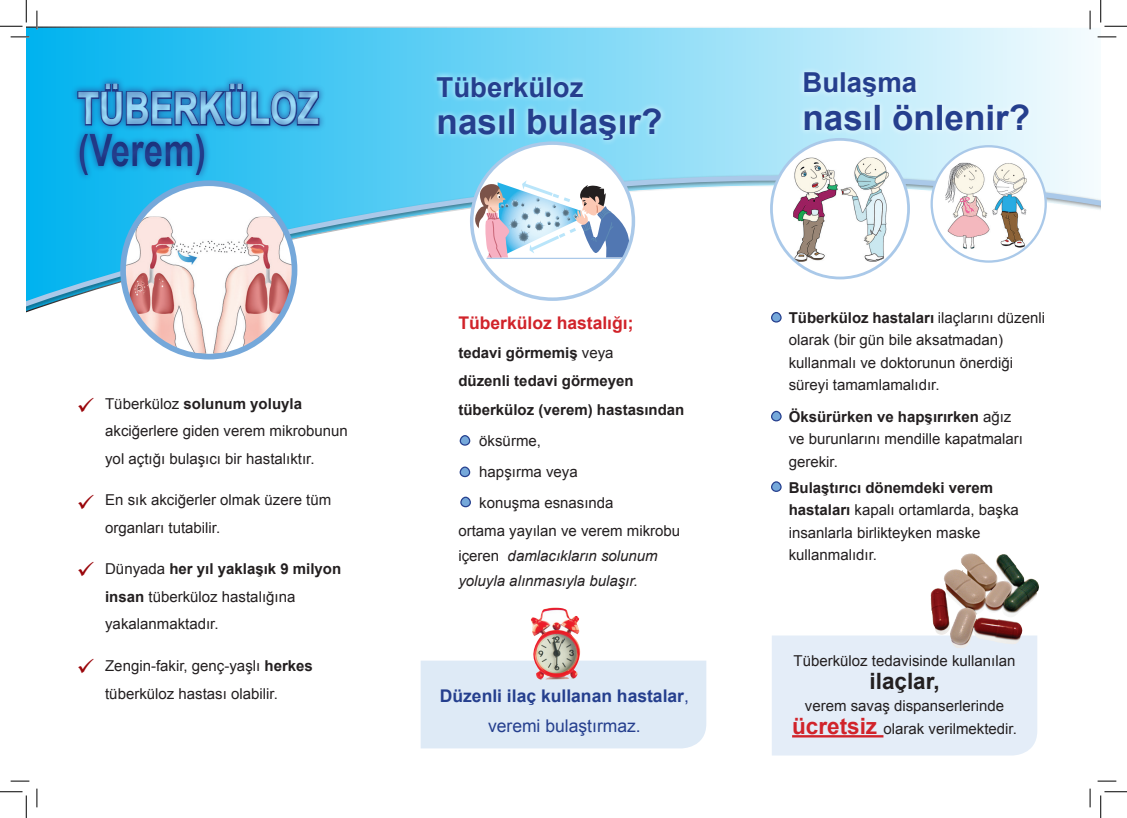
<style>
.page{position:relative;width:1127px;height:818px;background:#fff}
.page>*{position:absolute;margin:0;border:0;box-sizing:border-box;transform-origin:0 0}
.t1{font:700 44.75px/42px "Arial";color:#9cdcf8;scale:.78 1}
.t2{font:700 35px "Arial";color:#253f8e}
.t3{font:700 27.5px "Arial";color:#253f8e}
.t4{font:700 22.5px "Arial";color:#231f20}
.t5{font:700 17.5px/30px "Arial";color:#253f8e;text-align:center}
.t6{font:700 17.5px "Arial";color:#d1232a}
.t7{font:15px/22.5px "Arial";color:#231f20}
.t8{font:italic 15px/25px "Arial";color:#231f20}
.t9{font:700 15px/28.5px "Arial";color:#231f20}
.s1{color:#253f8e}
.s2{font-weight:700}
.s3{font-weight:400}
.s4{font-style:normal}
.s5{font-weight:700;font-size:22.5px;color:#d1232a}
</style>
<div class="page">
<div style="left:772px;top:635px;width:265px;height:120px;background:#e4edf8"></div>
<svg style="left:26px;top:26px;width:1068px;height:71px;background:#7dd7f5"></svg>
<svg style="left:26px;top:97px;width:1074px;height:218px"></svg>
<div style="left:64px;top:70px;width:268px;height:121px;background:#253f8e;opacity:.5"></div>
<div style="left:431px;top:71px;width:236px;height:76px;background:#fff;opacity:.75"></div>
<div style="left:797px;top:66px;width:237px;height:70px;background:#fff;opacity:.75"></div>
<hr style="left:792px;top:735px;width:91px;height:2px;background:#d1232a">
<div style="left:471px;top:143px;width:162px;height:156px;background:#fff;border-radius:50%"></div>
<svg style="left:472px;top:180px;width:159px;height:78px"></svg>
<div style="left:470px;top:141px;width:165px;height:160px;border:3px solid #aac9e9;border-radius:50%"></div>
<div style="left:420px;top:661px;width:286px;height:87px;background:#deeaf6"></div>
<svg style="left:460px;top:436px;width:9px;height:9px"></svg>
<div style="left:459px;top:435px;width:11px;height:11px;border:1px solid #253f8e;border-radius:50%"></div>
<div style="left:461px;top:497px;width:9px;height:10px;background:#75a8da;border-radius:50%"></div>
<div style="left:460px;top:497px;width:11px;height:10px;border:1px solid #253f8e;border-radius:50%"></div>
<svg style="left:460px;top:467px;width:9px;height:9px"></svg>
<div style="left:459px;top:466px;width:11px;height:11px;border:1px solid #253f8e;border-radius:50%"></div>
<svg style="left:771px;top:313px;width:9px;height:9px"></svg>
<div style="left:770px;top:312px;width:11px;height:11px;border:1px solid #253f8e;border-radius:50%"></div>
<svg style="left:771px;top:411px;width:9px;height:10px"></svg>
<div style="left:770px;top:411px;width:11px;height:10px;border:1px solid #253f8e;border-radius:50%"></div>
<div style="left:931px;top:146px;width:114px;height:116px;background:#fff;border-radius:50%"></div>
<img style="left:944px;top:163px;width:82px;height:86px">
<div style="left:930px;top:145px;width:116px;height:118px;border:2px solid #aac9e9;border-radius:50%"></div>
<div style="left:771px;top:139px;width:137px;height:139px;background:#fff;border-radius:50%"></div>
<img style="left:792px;top:157px;width:96px;height:105px">
<div style="left:769px;top:138px;width:140px;height:141px;border:3px solid #aac9e9;border-radius:50%"></div>
<div style="left:123px;top:183px;width:171px;height:174px;background:#fff;border-radius:50%"></div>
<img style="left:123px;top:217px;width:171px;height:137px">
<div style="left:120px;top:180px;width:177px;height:179px;border:6px solid #75a8da;border-radius:50%"></div>
<img style="left:943px;top:553px;width:29px;height:95px">
<hr style="left:486px;top:258px;width:135px;height:1px;background:#aac9e9">
<svg style="left:771px;top:482px;width:9px;height:9px"></svg>
<div style="left:770px;top:481px;width:11px;height:11px;border:1px solid #253f8e;border-radius:50%"></div>
<img style="left:530px;top:607px;width:50px;height:73px">
<svg style="left:11px;top:36px;width:18px;height:2px"></svg>
<svg style="left:1097px;top:36px;width:18px;height:2px"></svg>
<svg style="left:11px;top:780px;width:18px;height:2px"></svg>
<svg style="left:1097px;top:780px;width:18px;height:2px"></svg>
<svg style="left:36px;top:11px;width:2px;height:18px"></svg>
<svg style="left:36px;top:788px;width:2px;height:19px"></svg>
<svg style="left:1088px;top:11px;width:2px;height:18px"></svg>
<svg style="left:1089px;top:788px;width:1px;height:19px"></svg>
<svg style="left:0;top:0;width:27px;height:27px"></svg>
<svg style="left:0;top:791px;width:27px;height:27px"></svg>
<svg style="left:1100px;top:0;width:26px;height:27px"></svg>
<svg style="left:1100px;top:791px;width:26px;height:27px"></svg>
<h1 class="t1" style="left:78px;top:89px;width:311px">TÜBERKÜLOZ <span class="s1">(</span><span class="s1">Verem)</span></h1>
<p class="t7" style="left:105px;top:390px;width:244px;line-height:27.5px">Tüberküloz <span class="s2">solunum yoluyla </span>akciğerlere giden verem mikrobunun yol açtığı bulaşıcı bir hastalıktır.</p>
<p class="t7" style="left:105px;top:486px;width:227px;line-height:27.5px">En sık akciğerler olmak üzere tüm organları tutabilir.</p>
<p class="t7" style="left:105px;top:555px;width:237px;line-height:27.5px">Dünyada <span class="s2">her yıl yaklaşık 9 milyon insan</span> tüberküloz hastalığına yakalanmaktadır.</p>
<p class="t7" style="left:105px;top:652px;width:209px;line-height:27.5px">Zengin-fakir, genç-yaşlı <span class="s2">herkes </span>tüberküloz hastası olabilir.</p>
<h3 class="t3" style="left:436px;top:69px;width:148px">Tüberküloz</h3>
<h2 class="t2" style="left:436px;top:99px;width:227px">nasıl bulaşır?</h2>
<p class="t6" style="left:458px;top:311px;width:177px">Tüberküloz hastalığı;</p>
<p class="t9" style="left:458px;top:339px;width:227px">tedavi görmemiş <span class="s3">veya<br></span>düzenli tedavi görmeyen tüberküloz (verem) hastasından</p>
<p class="t7" style="left:479px;top:425px;width:136px;line-height:31px">öksürme,<br>hapşırma veya konuşma esnasında</p>
<p class="t8" style="left:458px;top:519px;width:223px"><span class="s4">ortama yayılan ve verem mikrobu içeren</span> damlacıkların solunum yoluyla alınmasıyla bulaşır.</p>
<p class="t5" style="left:439px;top:681px;width:250px">Düzenli ilaç kullanan hastalar<span class="s3">, veremi bulaştırmaz.</span></p>
<h3 class="t3" style="left:802px;top:64px;width:116px">Bulaşma</h3>
<h2 class="t2" style="left:802px;top:94px;width:229px">nasıl önlenir?</h2>
<p class="t7" style="left:788px;top:306px;width:258px"><span class="s2">Tüberküloz hastaları</span> ilaçlarını düzenli olarak (bir gün bile aksatmadan) kullanmalı ve doktorunun önerdiği süreyi tamamlamalıdır.</p>
<p class="t7" style="left:788px;top:405px;width:236px"><span class="s2">Öksürürken ve hapşırırken</span> ağız ve burunlarını mendille kapatmaları gerekir.</p>
<p class="t7" style="left:788px;top:476px;width:232px"><span class="s2">Bulaştırıcı dönemdeki verem hastaları</span> kapalı ortamlarda, başka insanlarla birlikteyken maske kullanmalıdır.</p>
<p class="t7" style="left:793px;top:650px;width:223px">Tüberküloz tedavisinde kullanılan</p>
<h3 class="t4" style="left:869px;top:666px;width:72px">ilaçlar,</h3>
<p class="t7" style="left:792px;top:695px;width:226px;text-align:center">verem savaş dispanserlerinde <span class="s5">ücretsiz</span> olarak verilmektedir.</p>
</div>
